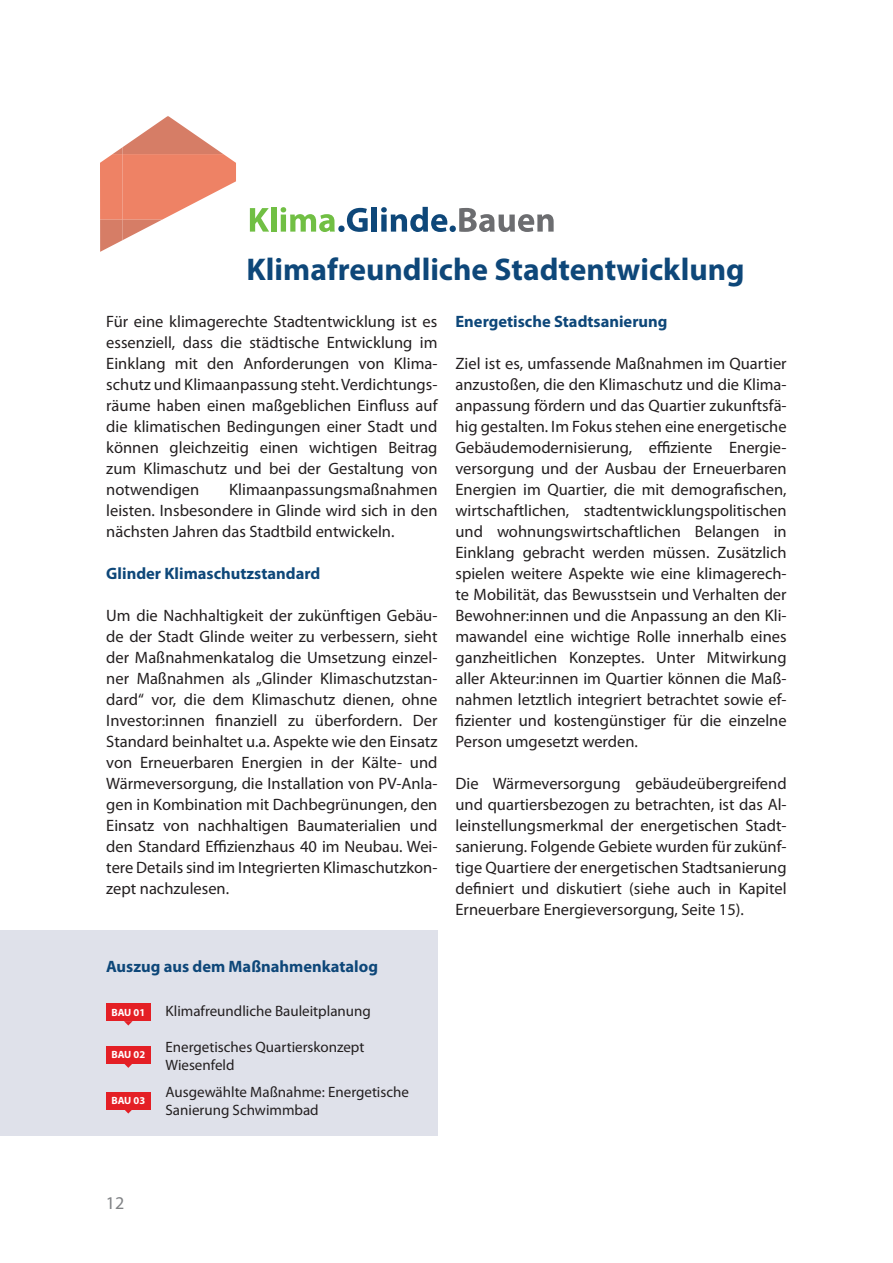
<style>
.page{position:relative;width:893px;height:1263px;background:#fff}
.page>*{position:absolute;margin:0;border:0;box-sizing:border-box;transform-origin:0 0}
.t1{font:700 31.5px "Myriad Pro";color:#0e4779}
.t2{font:18px "Myriad Pro";color:#808285}
.t3{font:16.5px/21px "Myriad Pro";color:#231f20;text-align:justify}
.t4{font:700 16.5px "Myriad Pro";color:#0e4779}
.t5{font:15px/18px "Myriad Pro";color:#231f20}
.t6{font:700 10.5px "Myriad Pro";letter-spacing:-.005em;color:#fff}
</style>
<div class="page">
<svg style="left:100px;top:116px;width:136px;height:136px"></svg>
<div style="left:271px;top:207px;width:5px;height:25px;background:#71bf44"></div>
<svg style="left:281px;top:207px;width:54px;height:25px"></svg>
<div style="left:338px;top:226px;width:7px;height:6px;background:#0e4779;border-radius:50%"></div>
<svg style="left:347px;top:208px;width:21px;height:24px"></svg>
<div style="left:372px;top:207px;width:5px;height:25px;background:#0e4779"></div>
<svg style="left:381px;top:207px;width:173px;height:25px"></svg>
<svg style="left:249px;top:208px;width:20px;height:24px"></svg>
<div style="left:0;top:930px;width:437px;height:205px;background:#dfe1ea"></div>
<div style="left:106px;top:1004px;width:44px;height:17px;background:#e41f25"></div>
<svg style="left:124px;top:1021px;width:9px;height:4px"></svg>
<div style="left:106px;top:1046px;width:44px;height:17px;background:#e41f25"></div>
<svg style="left:124px;top:1063px;width:9px;height:5px"></svg>
<div style="left:106px;top:1092px;width:44px;height:17px;background:#e41f25"></div>
<svg style="left:124px;top:1109px;width:9px;height:4px"></svg>
<h1 class="t1" style="left:247px;top:249px;width:499px">klimafreundliche stadtentwicklung</h1>
<p class="t3" style="left:106px;top:311px;width:333px">Für eine klimagerechte Stadtentwicklung ist es essenziell, dass die städtische Entwicklung im Einklang mit den Anforderungen von Klima&shy;schutz und Klimaanpassung steht. Verdichtungs&shy;räume haben einen maßgeblichen Einfluss auf die klimatischen Bedingungen einer Stadt und können gleichzeitig einen wichtigen Beitrag zum Klimaschutz und bei der Gestaltung von notwendigen</p>
<p class="t4" style="left:455px;top:311px;width:214px">energetische stadtsanierung</p>
<p class="t3" style="left:455px;top:353px;width:333px">Ziel ist es, umfassende Maßnahmen im Quartier anzustoßen, die den Klimaschutz und die Klima&shy;anpassung fördern und das Quartier zukunftsfä&shy;hig gestalten. Im Fokus stehen eine energetische Gebäudemodernisierung, effiziente Energie&shy;versorgung und der Ausbau der Erneuerbaren Energien im Quartier, die mit demografischen, wirtschaftlichen, stadtentwicklungspolitischen und wohnungswirtschaftlichen Belangen in Einklang gebracht werden müssen. Zusätzlich spielen weitere Aspekte wie eine klimagerech&shy;te Mobilität, das Bewusstsein und Verhalten der Bewohner:innen und die Anpassung an den Kli&shy;mawandel eine wichtige Rolle innerhalb eines ganzheitlichen Konzeptes. Unter Mitwirkung aller Akteur:innen im Quartier können die Maß&shy;nahmen letztlich integriert betrachtet sowie ef&shy;fizienter und kostengünstiger für die einzelne Person umgesetzt werden.</p>
<p class="t3" style="left:455px;top:773px;width:333px">Die Wärmeversorgung gebäudeübergreifend und quartiersbezogen zu betrachten, ist das Al&shy;leinstellungsmerkmal der energetischen Stadt&shy;sanierung. Folgende Gebiete wurden für zukünf&shy;tige Quartiere der energetischen Stadtsanierung definiert und diskutiert (siehe auch in Kapitel Erneuerbare Energieversorgung, Seite 15).</p>
<p class="t3" style="left:106px;top:479px;width:333px;text-indent:123px">Klimaanpassungsmaßnahmen leisten. Insbesondere in Glinde wird sich in den nächsten Jahren das Stadtbild entwickeln.</p>
<p class="t4" style="left:106px;top:563px;width:216px">glinder klimaschutzstandard</p>
<p class="t3" style="left:106px;top:605px;width:333px">Um die Nachhaltigkeit der zukünftigen Gebäu&shy;de der Stadt Glinde weiter zu verbessern, sieht der Maßnahmenkatalog die Umsetzung einzel&shy;ner Maßnahmen als „Glinder Klimaschutzstan&shy;dard“ vor, die dem Klimaschutz dienen, ohne Investor:innen finanziell zu überfordern. Der Standard beinhaltet u.a. Aspekte wie den Einsatz von Erneuerbaren Energien in der Kälte- und Wärmeversorgung, die Installation von PV-Anla&shy;gen in Kombination mit Dachbegrünungen, den Einsatz von nachhaltigen Baumaterialien und den Standard Effizienzhaus 40 im Neubau. Wei&shy;tere Details sind im Integrierten Klimaschutzkon&shy;zept nachzulesen.</p>
<p class="t4" style="left:106px;top:956px;width:273px">auszug aus dem maßnahmenkatalog</p>
<p class="t6" style="left:111px;top:1006px;width:35px">Bau 01</p>
<p class="t6" style="left:111px;top:1048px;width:35px">Bau 02</p>
<p class="t6" style="left:111px;top:1094px;width:35px">Bau 03</p>
<p class="t5" style="left:166px;top:1001px;width:207px">Klimafreundliche Bauleitplanung</p>
<p class="t5" style="left:166px;top:1037px;width:200px">Energetisches Quartierskonzept<br>Wiesenfeld</p>
<p class="t5" style="left:166px;top:1082px;width:245px">Ausgewählte Maßnahme: Energetische<br>Sanierung Schwimmbad</p>
<p class="t2" style="left:106px;top:1192px;width:20px">12</p>
</div>
